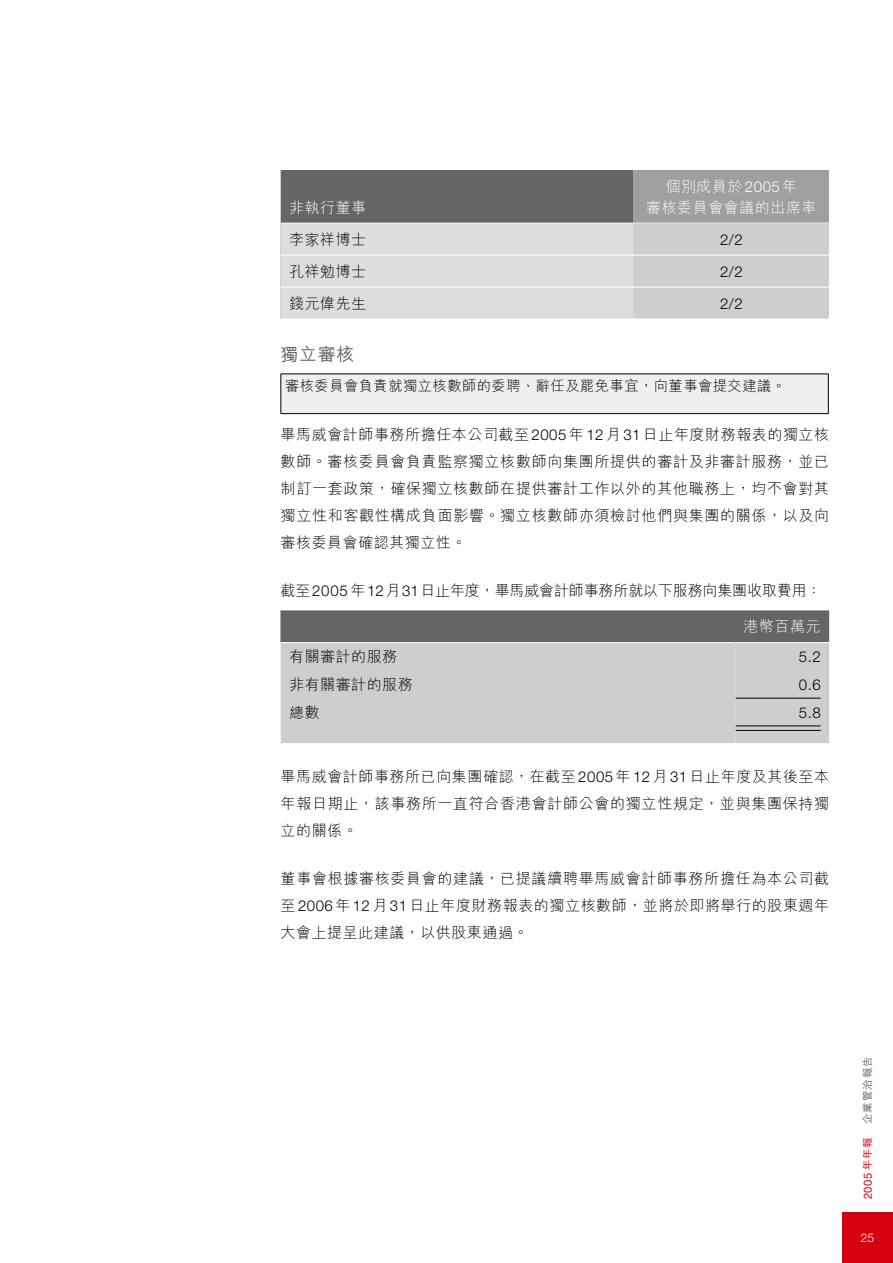
<style>
.page{position:relative;width:893px;height:1263px;background:#fff}
.page>*{position:absolute;margin:0;border:0;box-sizing:border-box;transform-origin:0 0}
.t1{font:500 18px "M Hei HK";color:#666464}
.t2{font:300 15px/27px "M Hei HK";letter-spacing:.04em;color:#000;text-align:justify}
.t3{font:300 15px "M Hei HK";letter-spacing:-.01em;color:#000}
.t4{font:300 15px/21px "M Hei HK";letter-spacing:.035em;color:#fff;text-align:center}
.t5{font:300 15px "Helvetica Neue";color:#000}
.t6{font:300 14.25px "M Hei HK";letter-spacing:.035em;color:#000}
.t7{font:300 12px "Helvetica Neue";color:#fff}
.t8{font:500 10.5px "M Hei HK";letter-spacing:.095em;color:#666464}
.s1{font-family:"Helvetica Neue"}
.s2{font-family:"Helvetica Neue";font-weight:400;font-size:11.25px;color:#d7000f}
.s3{color:#d7000f}
</style>
<div class="page">
<div style="left:842px;top:1212px;width:51px;height:51px;background:#d7000f"></div>
<div style="left:281px;top:170px;width:548px;height:149px;background:#cdcece"></div>
<div style="left:281px;top:170px;width:353px;height:53px;background:#666464"></div>
<div style="left:634px;top:170px;width:195px;height:53px;background:#9f9fa0"></div>
<div style="left:281px;top:224px;width:353px;height:95px;background:#dcdddd"></div>
<hr style="left:281px;top:223px;width:353px;height:1px;background:#fff">
<hr style="left:634px;top:223px;width:195px;height:1px;background:#fff">
<hr style="left:281px;top:255px;width:353px;height:1px;background:#fff">
<hr style="left:634px;top:255px;width:195px;height:1px;background:#fff">
<hr style="left:281px;top:287px;width:353px;height:1px;background:#fff">
<hr style="left:634px;top:287px;width:195px;height:1px;background:#fff">
<div style="left:281px;top:374px;width:547px;height:40px;background:#eeefef"></div>
<hr style="left:281px;top:374px;width:547px;height:1px;background:#000">
<hr style="left:281px;top:374px;width:1px;height:39px;background:#000">
<hr style="left:828px;top:374px;width:1px;height:39px;background:#000">
<hr style="left:281px;top:413px;width:547px;height:1px;background:#000">
<svg style="left:281px;top:611px;width:548px;height:132px;background:#b4b4b4"></svg>
<p class="t4" style="left:289px;top:196px;width:79px">非執行董事</p>
<p class="t4" style="left:646px;top:175px;width:172px">個別成員於<span class="s1">2005</span>年<br>審核委員會會議的出席率</p>
<p class="t2" style="left:289px;top:225px;width:79px">李家祥博士</p>
<p class="t5" style="left:720px;top:230px;width:24px">2/2</p>
<p class="t2" style="left:289px;top:257px;width:79px">孔祥勉博士</p>
<p class="t5" style="left:720px;top:262px;width:24px">2/2</p>
<p class="t2" style="left:289px;top:289px;width:79px">錢元偉先生</p>
<p class="t5" style="left:720px;top:294px;width:24px">2/2</p>
<p class="t1" style="left:281px;top:341px;width:75px">獨立審核</p>
<p class="t6" style="left:285px;top:375px;width:502px">審核委員會負責就獨立核數師的委聘、辭任及罷免事宜，向董事會提交建議。</p>
<p class="t2" style="left:281px;top:420px;width:550px">畢馬威會計師事務所擔任本公司截至<span class="s1">2005</span>年<span class="s1">12</span>月<span class="s1">31</span>日止年度財務報表的獨立核數師。審核委員會負責監察獨立核數師向集團所提供的審計及非審計服務，並已制訂一套政策，確保獨立核數師在提供審計工作以外的其他職務上，均不會對其獨立性和客觀性構成負面影響。獨立核數師亦須檢討他們與集團的關係，以及向審核委員會確認其獨立性。</p>
<p class="t3" style="left:281px;top:580px;width:542px">截至<span class="s1">2005</span> 年<span class="s1">12</span>月<span class="s1">31</span>日止年度，畢馬威會計師事務所就以下服務向集團收取費用：</p>
<p class="t4" style="left:744px;top:616px;width:79px">港幣百萬元</p>
<p class="t2" style="left:289px;top:643px;width:110px">有關審計的服務</p>
<p class="t5" style="left:799px;top:648px;width:23px">5.2</p>
<p class="t2" style="left:289px;top:670px;width:125px">非有關審計的服務</p>
<p class="t5" style="left:799px;top:676px;width:23px">0.6</p>
<p class="t2" style="left:289px;top:698px;width:32px">總數</p>
<p class="t5" style="left:799px;top:703px;width:23px">5.8</p>
<p class="t2" style="left:281px;top:762px;width:550px">畢馬威會計師事務所已向集團確認，在截至<span class="s1">2005</span>年<span class="s1">12</span>月<span class="s1">31</span>日止年度及其後至本年報日期止，該事務所一直符合香港會計師公會的獨立性規定，並與集團保持獨立的關係。</p>
<p class="t2" style="left:281px;top:865px;width:550px">董事會根據審核委員會的建議，已提議續聘畢馬威會計師事務所擔任為本公司截至<span class="s1">2006</span>年<span class="s1">12</span>月<span class="s1">31</span>日止年度財務報表的獨立核數師，並將於即將舉行的股東週年大會上提呈此建議，以供股東通過。</p>
<p class="t8" style="left:860px;top:1199px;width:144px;rotate:-90deg"><span class="s2">2005</span> <span class="s3">年年報</span> 企業管治報告</p>
<p class="t7" style="left:861px;top:1230px;width:15px">25</p>
</div>
